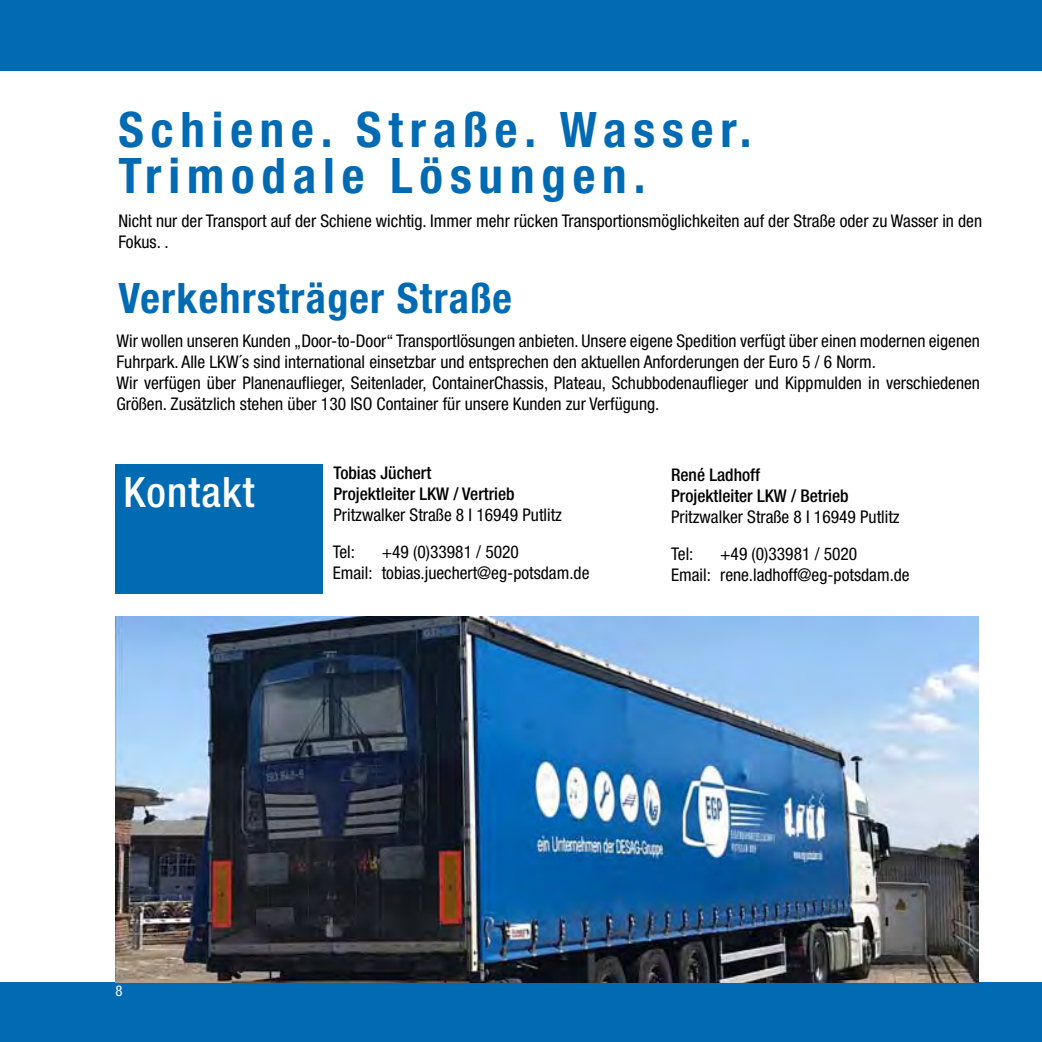
<style>
.page{position:relative;width:1042px;height:1042px;background:#fff}
.page>*{position:absolute;margin:0;border:0;box-sizing:border-box;transform-origin:0 0}
.t1{font:700 condensed 49px/45.5px "Helvetica Neue";letter-spacing:.14em;color:#006ab3}
.t2{font:700 condensed 42px "Helvetica Neue";letter-spacing:.03em;color:#006ab3}
.t3{font:500 condensed 42px "Helvetica Neue";letter-spacing:.03em;color:#fff}
.t4{font:condensed 17.5px/21px "Helvetica Neue";color:#000}
.t5{font:500 condensed 17.5px/21px "Helvetica Neue";color:#000}
.t6{font:condensed 14.88px "Helvetica Neue";color:#fff}
</style>
<div class="page">
<div style="left:0;top:982px;width:1042px;height:60px;background:#006ab3"></div>
<div style="left:0;top:0;width:1042px;height:71px;background:#006ab3"></div>
<div style="left:115px;top:464px;width:208px;height:129px;background:#006ab3"></div>
<img style="left:115px;top:617px;width:864px;height:365px">
<h1 class="t1" style="left:118px;top:106px;width:635px">Schiene. Straße. Wasser.<br>Trimodale Lösungen.</h1>
<p class="t4" style="left:118px;top:210px;width:865px">Nicht nur der Transport auf der Schiene wichtig. Immer mehr rücken Transportionsmöglichkeiten auf der Straße oder zu Wasser in den<br>Fokus. .</p>
<h2 class="t2" style="left:118px;top:273px;width:395px">Verkehrsträger Straße</h2>
<p class="t4" style="left:116px;top:330px;width:865px">Wir wollen unseren Kunden „Door-to-Door“ Transportlösungen anbieten. Unsere eigene Spedition verfügt über einen modernen eigenen Fuhrpark. Alle LKW´s sind international einsetzbar und entsprechen den aktuellen Anforderungen der Euro 5 / 6 Norm.<br>Wir verfügen über Planenauflieger, Seitenlader, ContainerChassis, Plateau, Schubbodenauflieger und Kippmulden in verschiedenen Größen. Zusätzlich stehen über 130 ISO Container für unsere Kunden zur Verfügung.</p>
<h2 class="t3" style="left:123px;top:467px;width:133px">Kontakt</h2>
<p class="t5" style="left:333px;top:462px;width:183px">Tobias Jüchert<br>Projektleiter LKW / Vertrieb</p>
<p class="t4" style="left:333px;top:497px;width:231px;line-height:36.4px">Pritzwalker Straße 8 I 16949 Putlitz<br>Tel:</p>
<p class="t4" style="left:333px;top:541px;width:258px;text-indent:49px">+49 (0)33981 / 5020<br>Email: tobias.juechert@eg-potsdam.de</p>
<p class="t5" style="left:671px;top:464px;width:179px">René Ladhoff<br>Projektleiter LKW / Betrieb</p>
<p class="t4" style="left:671px;top:498px;width:230px;line-height:36.9px">Pritzwalker Straße 8 I 16949 Putlitz<br>Tel:</p>
<p class="t4" style="left:671px;top:543px;width:240px;text-align:center">+49 (0)33981 / 5020<br>Email: rene.ladhoff@eg-potsdam.de</p>
<p class="t6" style="left:115px;top:982px;width:9px">8</p>
</div>
